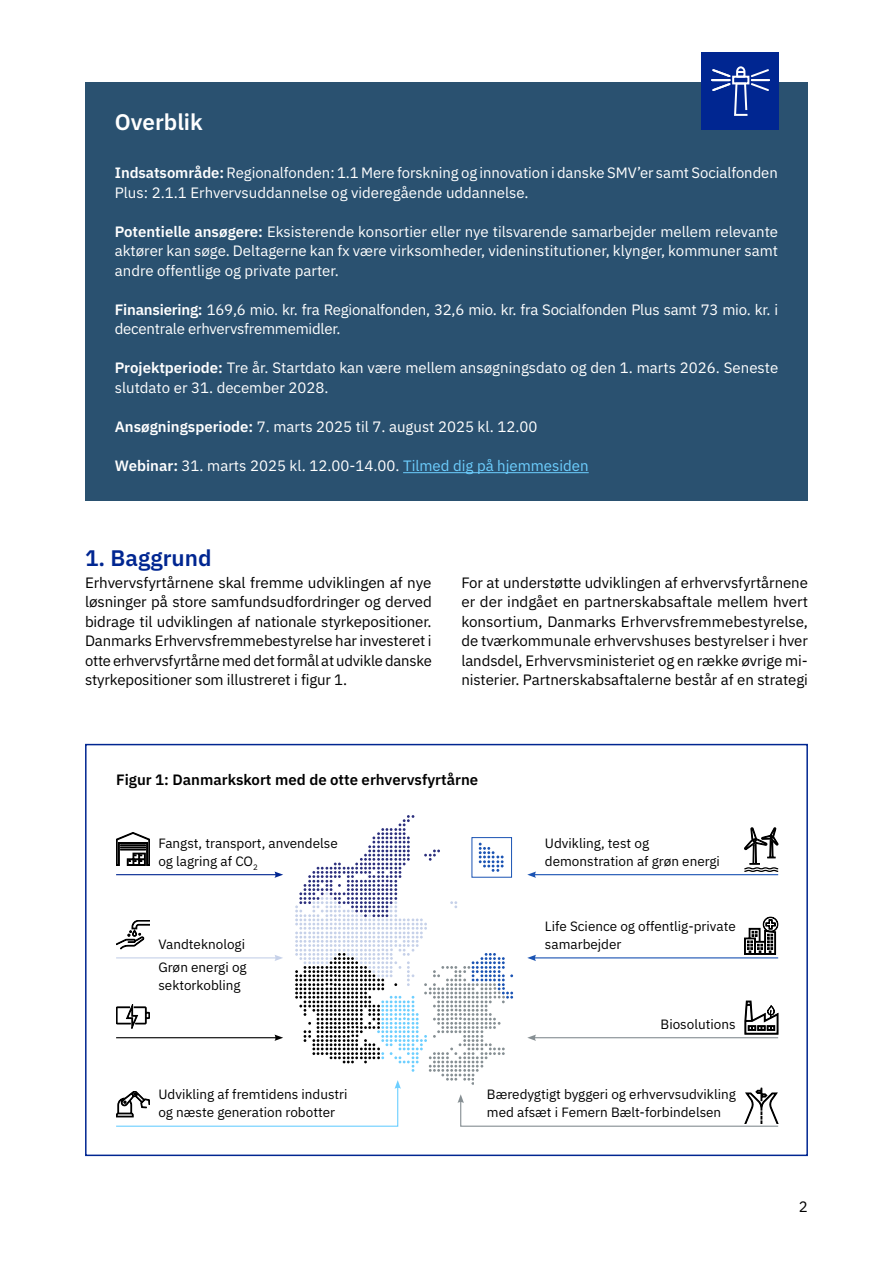
<style>
.page{position:relative;width:893px;height:1263px;background:#fff}
.page>*{position:absolute;margin:0;border:0;box-sizing:border-box;transform-origin:0 0}
.t1{font:600 22.5px "IBM Plex Sans";color:#002691}
.t2{font:600 22.5px "IBM Plex Sans";color:#fff}
.t3{font:15px/19.5px "IBM Plex Sans";color:#fff}
.t4{font:15px/19.5px "IBM Plex Sans";letter-spacing:-.01em;color:#000;text-align:justify}
.t5{font:600 15px "IBM Plex Sans";color:#000}
.t6{font:13.5px/18px "IBM Plex Sans";color:#000}
.s1{font-weight:600}
.s2{color:#6dcfff}
.s3{font-family:"IBM Plex Sans 2"}
</style>
<div class="page">
<div style="left:85px;top:82px;width:723px;height:419px;background:#2a5170"></div>
<hr style="left:403px;top:472px;width:186px;height:1px;background:#6dcfff">
<div style="left:701px;top:52px;width:77px;height:78px;background:#002691"></div>
<svg style="left:711px;top:66px;width:59px;height:50px"></svg>
<div style="left:85px;top:744px;width:723px;height:412px;border:2px solid #002691"></div>
<svg style="left:116px;top:815px;width:663px;height:312px"></svg>
<h1 class="t2" style="left:115px;top:104px;width:89px">Overblik</h1>
<p class="t3" style="left:115px;top:162px;width:664px"><span class="s1">Indsatsområde:</span> Regionalfonden: 1.1 Mere forskning og innovation i danske SMV’er samt Socialfonden<br>Plus: 2.1.1 Erhvervsuddannelse og videregående uddannelse.</p>
<p class="t3" style="left:115px;top:220px;width:665px;text-align:justify"><span class="s1">Potentielle ansøgere:</span> Eksisterende konsortier eller nye tilsvarende samarbejder mellem relevante aktører kan søge. Deltagerne kan fx være virksomheder, videninstitutioner, klynger, kommuner samt andre offentlige og private parter.</p>
<p class="t3" style="left:115px;top:298px;width:665px"><span class="s1">Finansiering:</span> 169,6 mio. kr. fra Regionalfonden, 32,6 mio. kr. fra Socialfonden Plus samt 73 mio. kr. i decentrale erhvervsfremmemidler.</p>
<p class="t3" style="left:115px;top:357px;width:665px"><span class="s1">Projektperiode:</span> Tre år. Startdato kan være mellem ansøgningsdato og den 1. marts 2026. Seneste slutdato er 31. december 2028.</p>
<p class="t3" style="left:115px;top:415px;width:424px"><span class="s1">Ansøgningsperiode:</span> 7. marts 2025 til 7. august 2025 kl. 12.00</p>
<p class="t3" style="left:115px;top:454px;width:475px"><span class="s1">Webinar:</span> 31. marts 2025 kl. 12.00-14.00. <span class="s2">Tilmed dig på hjemmesiden</span></p>
<h1 class="t1" style="left:85px;top:541px;width:128px">1. Baggrund</h1>
<p class="t4" style="left:85px;top:571px;width:348px">Erhvervsfyrtårnene skal fremme udviklingen af nye løsninger på store samfundsudfordringer og derved bidrage til udviklingen af nationale styrkepositioner.<br>Danmarks Erhvervsfremmebestyrelse har investeret i otte erhvervsfyrtårne med det formål at udvikle danske styrkepositioner som illustreret i fi<span class="s3">g</span>ur 1.</p>
<p class="t4" style="left:461px;top:571px;width:348px">For at understøtte udviklingen af erhvervsfyrtårnene er der indgået en partnerskabsaftale mellem hvert konsortium, Danmarks Erhvervsfremmebestyrelse, de tværkommunale erhvervshuses bestyrelser i hver landsdel, Erhvervsministeriet og en række øvrige mi&shy;nisterier. Partnerskabsaftalerne består af en strategi</p>
<p class="t5" style="left:116px;top:768px;width:364px">Figur 1: Danmarkskort med de otte erhvervsfyrtårne</p>
<p class="t6" style="left:158px;top:833px;width:181px">Fangst, transport, anvendelse og lagring af CO<sub>2</sub></p>
<p class="t6" style="left:158px;top:934px;width:88px">Vandteknologi</p>
<p class="t6" style="left:158px;top:957px;width:90px">Grøn energi og sektorkobling</p>
<p class="t6" style="left:545px;top:833px;width:177px">Udvikling, test og demonstration af grøn energi</p>
<p class="t6" style="left:545px;top:916px;width:192px">Life Science og offentlig -private samarbejder</p>
<p class="t6" style="left:660px;top:1014px;width:77px">Biosolutions</p>
<p class="t6" style="left:158px;top:1084px;width:191px">Udvikling af fremtidens industri og næste generation robotter</p>
<p class="t6" style="left:487px;top:1084px;width:250px">Bæredygtigt byggeri og erhvervsudvikling med afsæt i Femern Bælt-forbindelsen</p>
<p class="t4" style="left:799px;top:1195px;width:10px">2</p>
</div>
